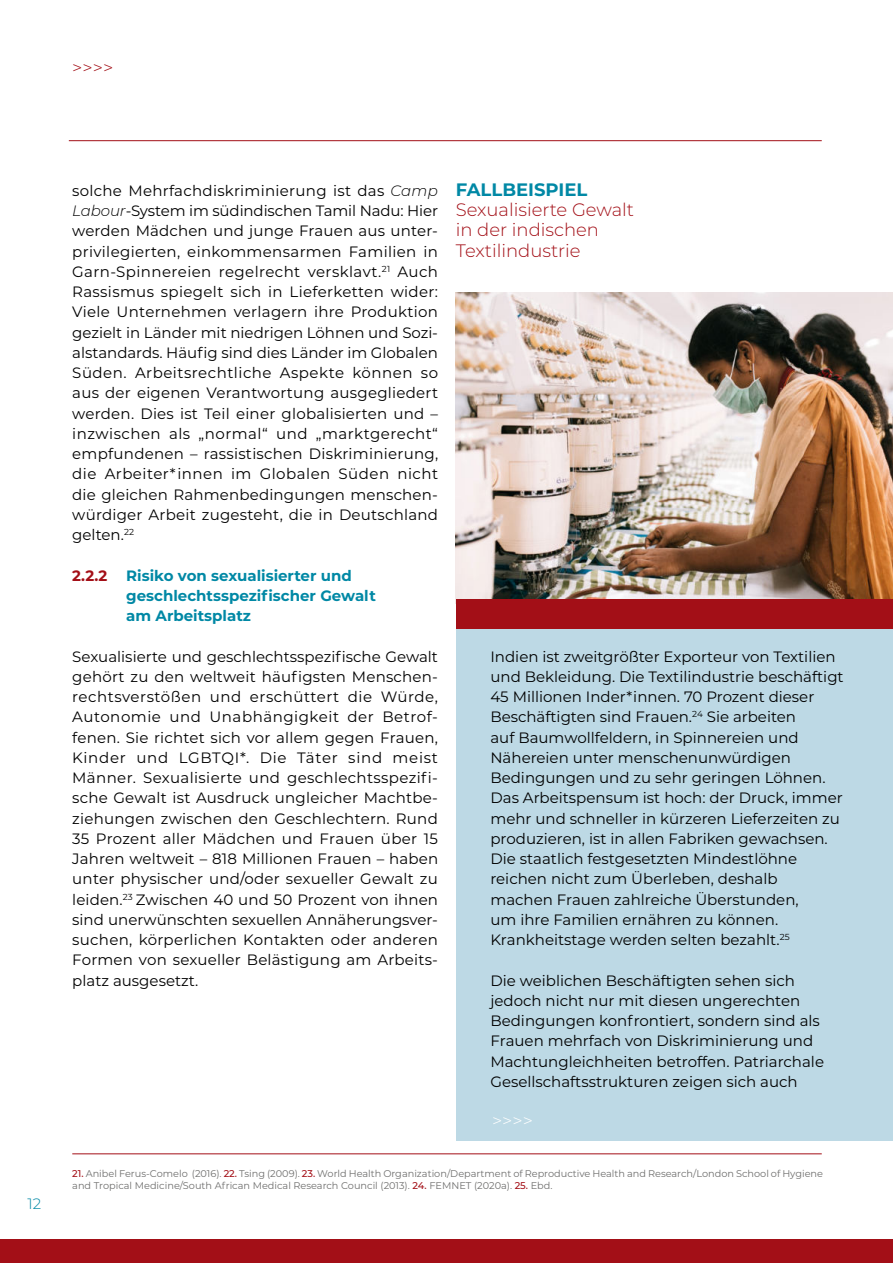
<style>
.page{position:relative;width:893px;height:1263px;background:#fff}
.page>*{position:absolute;margin:0;border:0;box-sizing:border-box;transform-origin:0 0}
.t1{font:300 18px/20.2px "Montserrat";color:#a30f17}
.t2{font:700 18px "Montserrat";color:#0088a5}
.t3{font:300 18px "Montserrat";color:#fff}
.t4{font:15px/20.2px "Montserrat";color:#000;text-align:justify}
.t5{font:700 15px/20.2px "Montserrat";color:#0088a5}
.t6{font:700 15px "Montserrat";color:#a30f17}
.t7{font:300 15px "Montserrat";color:#0088a5}
.t8{font:9.75px/12px "Montserrat";color:#6f6f6e}
.s1{font-weight:300;font-style:italic}
.s2{font-weight:500;color:#a30f17}
</style>
<div class="page">
<div style="left:0;top:1239px;width:893px;height:24px;background:#a30f17"></div>
<hr style="left:72px;top:1153px;width:750px;height:1px;background:#a30f17">
<hr style="left:69px;top:140px;width:753px;height:1px;background:#a30f17">
<img style="left:456px;top:292px;width:437px;height:308px">
<div style="left:456px;top:607px;width:437px;height:533px;background:#bdd9e5"></div>
<div style="left:456px;top:600px;width:437px;height:29px;background:#a30f17"></div>
<p class="t1" style="left:72px;top:59px;width:42px">&gt;&gt;&gt;&gt;</p>
<p class="t7" style="left:28px;top:1198px;width:15px">12</p>
<p class="t4" style="left:72px;top:181px;width:367px">solche Mehrfachdiskriminierung ist das <span class="s1">Camp Labour</span>-System im südindischen Tamil Nadu: Hier werden Mädchen und junge Frauen aus unter&shy;privilegierten, einkommensarmen Familien in Garn-Spinnereien regelrecht versklavt.<sup>21</sup> Auch Rassismus spiegelt sich in Lieferketten wider:<br>Viele Unternehmen verlagern ihre Produktion gezielt in Länder mit niedrigen Löhnen und Sozi&shy;alstandards. Häufig sind dies Länder im Globalen Süden. Arbeitsrechtliche Aspekte können so aus der eigenen Verantwortung ausgegliedert werden. Dies ist Teil einer globalisierten und – inzwischen als „normal“ und „marktgerecht“ empfundenen – rassistischen Diskriminierung, die Arbeiter*innen im Globalen Süden nicht die gleichen Rahmenbedingungen menschen&shy;würdiger Arbeit zugesteht, die in Deutschland gelten.<sup>22</sup></p>
<p class="t6" style="left:72px;top:567px;width:37px">2.2.2</p>
<p class="t5" style="left:126px;top:565px;width:251px">Risiko von sexualisierter und geschlechtsspezifischer Gewalt am Arbeitsplatz</p>
<p class="t4" style="left:72px;top:646px;width:367px">Sexualisierte und geschlechtsspezifische Gewalt gehört zu den weltweit häufigsten Menschen&shy;rechtsverstößen und erschüttert die Würde, Autonomie und Unabhängigkeit der Betrof&shy;fenen. Sie richtet sich vor allem gegen Frauen, Kinder und LGBTQI*. Die Täter sind meist Männer. Sexualisierte und geschlechtsspezifi&shy;sche Gewalt ist Ausdruck ungleicher Machtbe&shy;ziehungen zwischen den Geschlechtern. Rund 35 Prozent aller Mädchen und Frauen über 15<br>Jahren weltweit – 818 Millionen Frauen – haben unter physischer und/oder sexueller Gewalt zu leiden.<sup>23</sup> Zwischen 40 und 50 Prozent von ihnen sind unerwünschten sexuellen Annäherungsver&shy;suchen, körperlichen Kontakten oder anderen Formen von sexueller Belästigung am Arbeits&shy;platz ausgesetzt.</p>
<p class="t2" style="left:456px;top:180px;width:133px">FALLBEISPIEL</p>
<p class="t1" style="left:456px;top:201px;width:180px">Sexualisierte Gewalt in der indischen<br>Textilindustrie</p>
<p class="t4" style="left:490px;top:646px;width:355px;text-align:left">Indien ist zweitgrößter Exporteur von Textilien und Bekleidung. Die Textilindustrie beschäftigt 45 Millionen Inder*innen. 70 Prozent dieser Beschäftigten sind Frauen.<sup>24</sup> Sie arbeiten<br>auf Baumwollfeldern, in Spinnereien und Nähereien unter menschenunwürdigen Bedingungen und zu sehr geringen Löhnen.<br>Das Arbeitspensum ist hoch: der Druck, immer mehr und schneller in kürzeren Lieferzeiten zu produzieren, ist in allen Fabriken gewachsen.<br>Die staatlich festgesetzten Mindestlöhne reichen nicht zum Überleben, deshalb machen Frauen zahlreiche Überstunden,<br>um ihre Familien ernähren zu können.<br>Krankheitstage werden selten bezahlt.<sup>25</sup></p>
<p class="t4" style="left:490px;top:970px;width:335px;text-align:left">Die weiblichen Beschäftigten sehen sich jedoch nicht nur mit diesen ungerechten Bedingungen konfrontiert, sondern sind als Frauen mehrfach von Diskriminierung und Machtungleichheiten betroffen. Patriarchale Gesellschaftsstrukturen zeigen sich auch</p>
<p class="t3" style="left:492px;top:1114px;width:42px">&gt;&gt;&gt;&gt;</p>
<p class="t8" style="left:72px;top:1168px;width:752px"><span class="s2">21.</span> Anibel Ferus-Comelo (2016). <span class="s2">22.</span> Tsing (2009). <span class="s2">23.</span> World Health Organization/Department of Reproductive Health and Research/London School of Hygiene and Tropical Medicine/South African Medical Research Council (2013). <span class="s2">24.</span> FEMNET (2020a). <span class="s2">25.</span> Ebd.</p>
</div>
